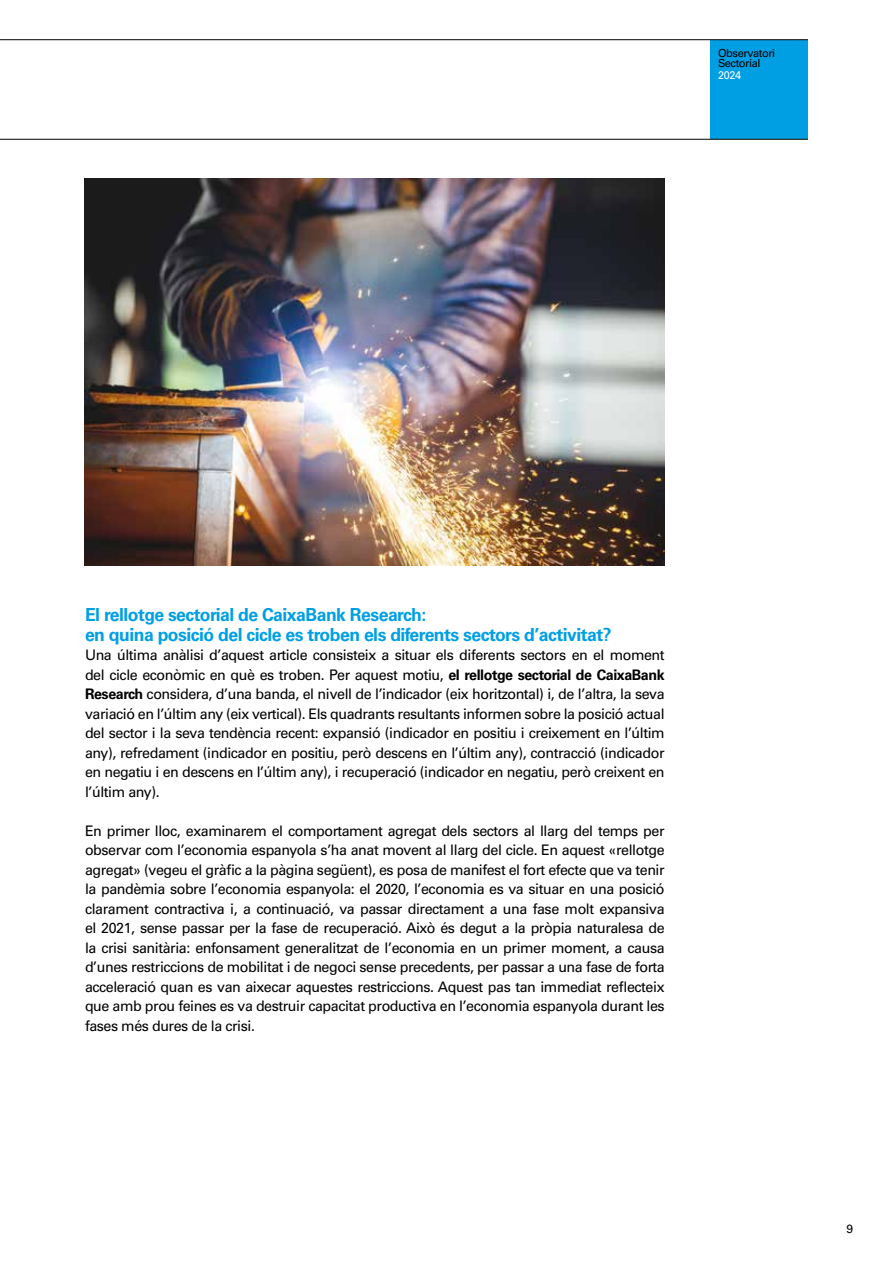
<style>
.page{position:relative;width:893px;height:1263px;background:#fff}
.page>*{position:absolute;margin:0;border:0;box-sizing:border-box;transform-origin:0 0}
.t1{font:700 18px/19.5px "Univers LT Std";letter-spacing:-.03em;color:#009fe3}
.t2{font:14.55px/19.5px "Univers LT Std";letter-spacing:-.03em;color:#000;text-align:justify}
.t3{font:12px "Univers LT Std";color:#000}
.t4{font:11.1px/10.5px "Univers LT Std";letter-spacing:-.04em;color:#000}
.t5{font:11.1px "Univers LT Std";color:#fff}
.s1{font-weight:700}
</style>
<div class="page">
<img style="left:85px;top:179px;width:580px;height:386px">
<div style="left:710px;top:40px;width:98px;height:99px;background:#009fe3"></div>
<hr style="left:0;top:139px;width:808px;height:1px;background:#000">
<hr style="left:0;top:39px;width:808px;height:1px;background:#000">
<p class="t4" style="left:718px;top:48px;width:59px">Observatori<br>Sectorial</p>
<p class="t5" style="left:718px;top:69px;width:25px">2024</p>
<p class="t1" style="left:85px;top:605px;width:528px">El rellotge sectorial de CaixaBank Research:<br>en quina posició del cicle es troben els diferents sectors d’activitat?</p>
<p class="t2" style="left:85px;top:645px;width:581px">Una última anàlisi d’aquest article consisteix a situar els diferents sectors en el moment del cicle econòmic en què es troben. Per aquest motiu, <span class="s1">el rellotge sectorial de CaixaBank Research</span> considera, d’una banda, el nivell de l’indicador (eix horitzontal) i, de l’altra, la seva variació en l’últim any (eix vertical). Els quadrants resultants informen sobre la posició actual del sector i la seva tendència recent: expansió (indicador en positiu i creixement en l’últim any), refredament (indicador en positiu, però descens en l’últim any), contracció (indicador en negatiu i en descens en l’últim any), i recuperació (indicador en negatiu, però creixent en l’últim any).</p>
<p class="t2" style="left:85px;top:821px;width:581px">En primer lloc, examinarem el comportament agregat dels sectors al llarg del temps per observar com l’economia espanyola s’ha anat movent al llarg del cicle. En aquest «rellotge agregat» (vegeu el gràfic a la pàgina següent), es posa de manifest el fort efecte que va tenir la pandèmia sobre l’economia espanyola: el 2020, l’economia es va situar en una posició clarament contractiva i, a continuació, va passar directament a una fase molt expansiva el 2021, sense passar per la fase de recuperació. Això és degut a la pròpia naturalesa de la crisi sanitària: enfonsament generalitzat de l’economia en un primer moment, a causa d’unes restriccions de mobilitat i de negoci sense precedents, per passar a una fase de forta acceleració quan es van aixecar aquestes restriccions. Aquest pas tan immediat reflecteix que amb prou feines es va destruir capacitat productiva en l’economia espanyola durant les fases més dures de la crisi.</p>
<p class="t3" style="left:846px;top:1221px;width:8px">9</p>
</div>
